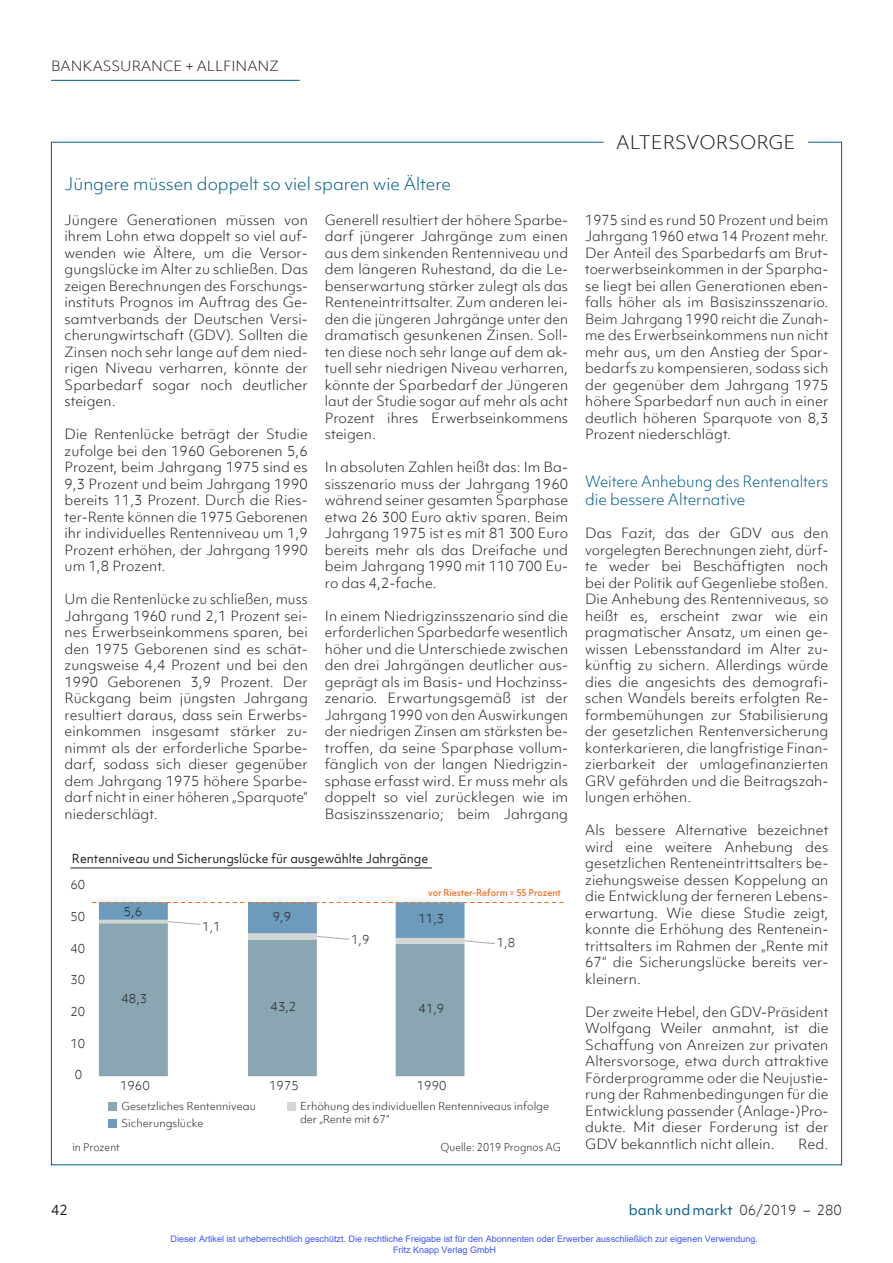
<style>
.page{position:relative;width:893px;height:1263px;background:#fff}
.page>*{position:absolute;margin:0;border:0;box-sizing:border-box;transform-origin:0 0}
.t1{font:300 18px "Objektiv Mk 1";color:#231f20}
.t2{font:300 16.5px "Objektiv Mk 1";color:#005d88}
.t3{font:300 15px/18px "Objektiv Mk 1";letter-spacing:-.005em;color:#005d88;scale:.95 1}
.t4{font:300 13.5px/16.5px "Objektiv Mk 1";letter-spacing:.005em;color:#231f20;text-align:justify}
.t5{font:300 13.5px/16.5px "Objektiv Mk 1";letter-spacing:.005em;color:#231f20;text-align:justify;scale:.96 1}
.t6{font:13.5px "Objektiv Mk 1";color:#005d88}
.t7{font:13.5px "Objektiv Mk 1";color:#231f20}
.t8{font:300 12px "Objektiv Mk 1";color:#231f20}
.t9{font:12px "Objektiv Mk 1";color:#231f20;scale:.96 1}
.t10{font:300 10.5px/12.6px "Objektiv Mk 1";color:#231f20}
.t11{font:300 10.5px "Objektiv Mk 1";color:#231f20;scale:.94 1}
.t12{font:9px/10.8px "Arial";color:#4054ff}
.t13{font:500 9px "Objektiv Mk 1";letter-spacing:-.01em;color:#f36e21;scale:.95 1}
.s1{font-weight:300;color:#231f20}
</style>
<div class="page">
<hr style="left:51px;top:80px;width:249px;height:1px;background:#005d88">
<svg style="left:99px;top:944px;width:365px;height:132px;fill:#8ba6b3"></svg>
<svg style="left:92px;top:902px;width:472px;height:42px"></svg>
<hr style="left:70px;top:867px;width:362px;height:1px;background:#231f20">
<div style="left:109px;top:1102px;width:8px;height:8px;background:#8ba6b3"></div>
<div style="left:287px;top:1102px;width:9px;height:8px;background:#d3d6d3"></div>
<div style="left:109px;top:1119px;width:8px;height:8px;background:#6d9bbc"></div>
<p class="t4" style="left:51px;top:58px;width:229px">BANKASSURANCE + ALLFINANZ</p>
<p class="t2" style="left:65px;top:173px;width:388px">Jüngere müssen doppelt so viel sparen wie Ältere</p>
<p class="t4" style="left:65px;top:211px;width:245px">Jüngere Generationen müssen von ihrem Lohn etwa doppelt so viel auf&shy;wenden wie Ältere, um die Versor&shy;gungslücke im Alter zu schließen. Das zeigen Berechnungen des Forschungs&shy;instituts Prognos im Auftrag des Ge&shy;samtverbands der Deutschen Versi&shy;cherungwirtschaft (GDV). Sollten die Zinsen noch sehr lange auf dem nied&shy;rigen Niveau verharren, könnte der Sparbedarf sogar noch deutlicher steigen.</p>
<p class="t4" style="left:65px;top:426px;width:245px">Die Rentenlücke beträgt der Studie zufolge bei den 1960 Geborenen 5,6<br>Prozent, beim Jahrgang 1975 sind es 9,3 Prozent und beim Jahrgang 1990 bereits 11,3 Prozent. Durch die Ries&shy;ter-Rente können die 1975 Geborenen ihr individuelles Rentenniveau um 1,9<br>Prozent erhöhen, der Jahrgang 1990 um 1,8 Prozent.</p>
<p class="t5" style="left:65px;top:591px;width:255px">Um die Rentenlücke zu schließen, muss Jahrgang 1960 rund 2,1 Prozent sei&shy;nes Erwerbseinkommens sparen, bei den 1975 Geborenen sind es schät&shy;zungsweise 4,4 Prozent und bei den 1990 Geborenen 3,9 Prozent. Der Rückgang beim jüngsten Jahrgang resultiert daraus, dass sein Erwerbs&shy;einkommen insgesamt stärker zu&shy;nimmt als der erforderliche Sparbe&shy;darf, sodass sich dieser gegenüber dem Jahrgang 1975 höhere Sparbe&shy;darf nicht in einer höheren „Sparquote“ niederschlägt.</p>
<p class="t4" style="left:325px;top:211px;width:245px">Generell resultiert der höhere Sparbe&shy;darf jüngerer Jahrgänge zum einen aus dem sinkenden Rentenniveau und dem längeren Ruhestand, da die Le&shy;benserwartung stärker zulegt als das Renteneintrittsalter. Zum anderen lei&shy;den die jüngeren Jahrgänge unter den dramatisch gesunkenen Zinsen. Soll&shy;ten diese noch sehr lange auf dem ak&shy;tuell sehr niedrigen Niveau verharren, könnte der Sparbedarf der Jüngeren laut der Studie sogar auf mehr als acht Prozent ihres Erwerbseinkommens steigen.</p>
<p class="t4" style="left:325px;top:459px;width:245px">In absoluten Zahlen heißt das: Im Ba&shy;sisszenario muss der Jahrgang 1960 während seiner gesamten Sparphase etwa 26 300 Euro aktiv sparen. Beim Jahrgang 1975 ist es mit 81 300 Euro bereits mehr als das Dreifache und beim Jahrgang 1990 mit 110 700 Eu&shy;ro das 4,2-fache.</p>
<p class="t4" style="left:325px;top:607px;width:245px">In einem Niedrigzinsszenario sind die erforderlichen Sparbedarfe wesentlich höher und die Unterschiede zwischen den drei Jahrgängen deutlicher aus&shy;geprägt als im Basis- und Hochzinss&shy;zenario. Erwartungsgemäß ist der Jahrgang 1990 von den Auswirkungen der niedrigen Zinsen am stärksten be&shy;troffen, da seine Sparphase vollum&shy;fänglich von der langen Niedrigzin&shy;sphase erfasst wird. Er muss mehr als doppelt so viel zurücklegen wie im Basiszinsszenario; beim Jahrgang</p>
<p class="t9" style="left:72px;top:850px;width:373px">Rentenniveau und Sicherungslücke für ausgewählte Jahrgänge</p>
<p class="t8" style="left:70px;top:876px;width:16px">60</p>
<p class="t8" style="left:70px;top:908px;width:16px">50</p>
<p class="t8" style="left:70px;top:940px;width:16px">40</p>
<p class="t8" style="left:70px;top:971px;width:16px">30</p>
<p class="t8" style="left:70px;top:1003px;width:16px">20</p>
<p class="t8" style="left:70px;top:1035px;width:16px">10</p>
<p class="t8" style="left:75px;top:1066px;width:9px">0</p>
<p class="t13" style="left:428px;top:886px;width:141px">vor Riester-Reform = 55 Prozent</p>
<p class="t8" style="left:124px;top:903px;width:20px">5,6</p>
<p class="t8" style="left:273px;top:908px;width:20px">9,9</p>
<p class="t8" style="left:418px;top:911px;width:27px">11,3</p>
<p class="t8" style="left:202px;top:918px;width:20px">1,1</p>
<p class="t8" style="left:351px;top:931px;width:20px">1,9</p>
<p class="t8" style="left:497px;top:934px;width:20px">1,8</p>
<p class="t8" style="left:122px;top:990px;width:27px">48,3</p>
<p class="t8" style="left:271px;top:998px;width:27px">43,2</p>
<p class="t8" style="left:419px;top:1000px;width:27px">41,9</p>
<p class="t8" style="left:120px;top:1077px;width:31px">1960</p>
<p class="t8" style="left:269px;top:1077px;width:31px">1975</p>
<p class="t8" style="left:417px;top:1077px;width:31px">1990</p>
<p class="t10" style="left:121px;top:1100px;width:136px">Gesetzliches Rentenniveau</p>
<p class="t10" style="left:300px;top:1100px;width:251px">Erhöhung des individuellen Rentenniveaus infolge der „Rente mit 67“</p>
<p class="t10" style="left:121px;top:1117px;width:84px">Sicherungslücke</p>
<p class="t11" style="left:72px;top:1140px;width:52px">in Prozent</p>
<p class="t11" style="left:440px;top:1140px;width:130px">Quelle: 2019 Prognos AG</p>
<h1 class="t1" style="left:616px;top:130px;width:180px">ALTERSVORSORGE</h1>
<p class="t4" style="left:585px;top:211px;width:245px">1975 sind es rund 50 Prozent und beim Jahrgang 1960 etwa 14 Prozent mehr.<br>Der Anteil des Sparbedarfs am Brut&shy;toerwerbseinkommen in der Sparpha&shy;se liegt bei allen Generationen eben&shy;falls höher als im Basiszinsszenario.<br>Beim Jahrgang 1990 reicht die Zunah&shy;me des Erwerbseinkommens nun nicht mehr aus, um den Anstieg der Spar&shy;bedarfs zu kompensieren, sodass sich der gegenüber dem Jahrgang 1975 höhere Sparbedarf nun auch in einer deutlich höheren Sparquote von 8,3<br>Prozent niederschlägt.</p>
<p class="t3" style="left:585px;top:472px;width:258px">Weitere Anhebung des Rentenalters die bessere Alternative</p>
<p class="t4" style="left:585px;top:525px;width:245px">Das Fazit, das der GDV aus den vorgelegten Berechnungen zieht, dürf&shy;te weder bei Beschäftigten noch bei der Politik auf Gegenliebe stoßen.<br>Die Anhebung des Rentenniveaus, so heißt es, erscheint zwar wie ein pragmatischer Ansatz, um einen ge&shy;wissen Lebensstandard im Alter zu&shy;künftig zu sichern. Allerdings würde dies die angesichts des demografi&shy;schen Wandels bereits erfolgten Re&shy;formbemühungen zur Stabilisierung der gesetzlichen Rentenversicherung konterkarieren, die langfristige Finan&shy;zierbarkeit der umlagefinanzierten GRV gefährden und die Beitragszah&shy;lungen erhöhen.</p>
<p class="t4" style="left:585px;top:822px;width:245px;text-align:left">Als bessere Alternative bezeichnet wird eine weitere Anhebung des gesetzlichen Renteneintrittsalters be&shy;ziehungsweise dessen Koppelung an die Entwicklung der ferneren Lebens&shy;erwartung. Wie diese Studie zeigt, konnte die Erhöhung des Rentenein&shy;trittsalters im Rahmen der „Rente mit 67“ die Sicherungslücke bereits ver&shy;kleinern.</p>
<p class="t4" style="left:585px;top:1003px;width:245px">Der zweite Hebel, den GDV-Präsident Wolfgang Weiler anmahnt, ist die Schaffung von Anreizen zur privaten Altersvorsoge, etwa durch attraktive Förderprogramme oder die Neujustie&shy;rung der Rahmenbedingungen für die Entwicklung passender (Anlage-)Pro&shy;dukte. Mit dieser Forderung ist der GDV bekanntlich nicht allein.</p>
<p class="t4" style="left:798px;top:1135px;width:32px">Red.</p>
<p class="t7" style="left:51px;top:1200px;width:18px">42</p>
<p class="t6" style="left:629px;top:1200px;width:215px">bank und markt <span class="s1">06/2019 – 280</span></p>
<p class="t12" style="left:393px;top:1233px;width:366px;text-indent:-223px">Dieser Artikel ist urheberrechtlich geschützt. Die rechtliche Freigabe ist für den Abonnenten oder Erwerber ausschließlich zur eigenen Verwendung.<br>Fritz Knapp Verlag GmbH</p>
</div>
